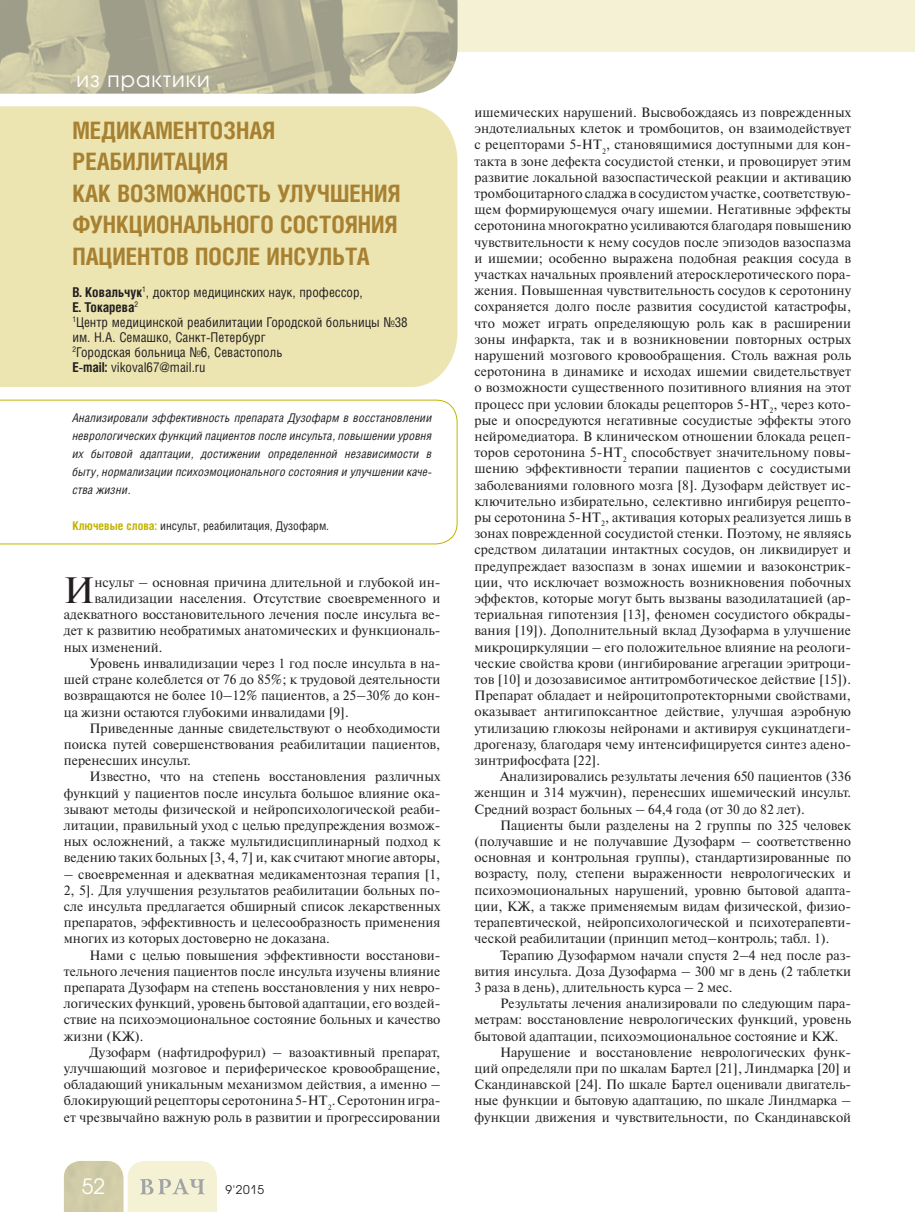
<style>
.page{position:relative;width:915px;height:1212px;background:#fff}
.page>*{position:absolute;margin:0;border:0;box-sizing:border-box;transform-origin:0 0}
.t1{font:36.6px "Newton C";color:#231f20}
.t2{font:700 24px/31.5px "Helios Cond";color:#a78131}
.t3{font:21px "Avant Garde Gothic C";letter-spacing:.05em;color:#fff}
.t4{font:13.5px/16.2px "Newton C";color:#231f20;text-align:justify}
.t5{font:13.5px/15px "Helios Cond";color:#231f20}
.t6{font:italic 12px/18px "Helios Cond";letter-spacing:.01em;color:#231f20;text-align:justify}
.t7{font:12px "Helios Cond";color:#231f20}
.t8{font:12px "Avant Garde Gothic C";color:#231f20}
.s1{font-weight:700}
.s2{font-weight:700;color:#c1b400}
</style>
<div class="page">
<div style="left:0;top:0;width:914px;height:51px;background:#f5f1d5"></div>
<svg style="left:64px;top:1161px;width:153px;height:51px;background:#e3e0c3"></svg>
<svg style="left:0;top:0;width:412px;height:94px;background:#bab79a"></svg>
<img style="left:412px;top:0;width:45px;height:94px">
<div style="left:0;top:106px;width:457px;height:281px;background:#ece5b2"></div>
<svg style="left:0;top:399px;width:457px;height:146px"></svg>
<h3 class="t3" style="left:77px;top:70px;width:135px">из практики</h3>
<h2 class="t2" style="left:72px;top:117px;width:330px">МЕДИКАМЕНТОЗНАЯ<br>РЕАБИЛИТАЦИЯ<br>КАК ВОЗМОЖНОСТЬ УЛУЧШЕНИЯ<br>ФУНКЦИОНАЛЬНОГО СОСТОЯНИЯ<br>ПАЦИЕНТОВ ПОСЛЕ ИНСУЛЬТА</h2>
<p class="t5" style="left:72px;top:286px;width:337px"><span class="s1">В. Ковальчук</span><sup>1</sup>, доктор медицинских наук, профессор,<br><span class="s1">Е. Токарева</span><sup>2<br>1</sup>Центр медицинской реабилитации Городской больницы №38 им. Н.А. Семашко, Санкт-Петербург<br><sup>2</sup>Городская больница №6, Севастополь<br><span class="s1">E-mail:</span> vikoval67@mail.ru</p>
<p class="t6" style="left:72px;top:410px;width:361px">Анализировали эффективность препарата Дузофарм в восстановлении неврологических функций пациентов после инсульта, повышении уровня их бытовой адаптации, достижении определенной независимости в быту, нормализации психоэмоционального состояния и улучшении каче&shy;ства жизни.</p>
<p class="t7" style="left:72px;top:521px;width:258px"><span class="s2">Ключевые слова:</span> инсульт, реабилитация, Дузофарм.</p>
<h1 class="t1" style="left:64px;top:577px;width:32px">И</h1>
<p class="t4" style="left:94px;top:575px;width:347px">нсульт – основная причина длительной и глубокой ин-</p>
<p class="t4" style="left:94px;top:592px;width:347px">валидизации населения. Отсутствие своевременного и</p>
<p class="t4" style="left:64px;top:608px;width:378px">адекватного восстановительного лечения после инсульта ве-</p>
<p class="t4" style="left:64px;top:624px;width:378px">дет к развитию необратимых анатомических и функциональ-</p>
<p class="t4" style="left:64px;top:640px;width:100px">ных изменений.</p>
<p class="t4" style="left:89px;top:656px;width:352px">Уровень инвалидизации через 1 год после инсульта в на-</p>
<p class="t4" style="left:64px;top:673px;width:378px">шей стране колеблется от 76 до 85%; к трудовой деятельности</p>
<p class="t4" style="left:64px;top:689px;width:378px">возвращаются не более 10–12% пациентов, а 25–30% до кон-</p>
<p class="t4" style="left:64px;top:705px;width:286px">ца жизни остаются глубокими инвалидами [9].</p>
<p class="t4" style="left:89px;top:721px;width:352px">Приведенные данные свидетельствуют о необходимости</p>
<p class="t4" style="left:64px;top:737px;width:378px">поиска путей совершенствования реабилитации пациентов,</p>
<p class="t4" style="left:64px;top:754px;width:128px">перенесших инсульт.</p>
<p class="t4" style="left:89px;top:770px;width:352px">Известно, что на степень восстановления различных</p>
<p class="t4" style="left:64px;top:786px;width:378px">функций у пациентов после инсульта большое влияние ока-</p>
<p class="t4" style="left:64px;top:802px;width:378px">зывают методы физической и нейропсихологической реаби-</p>
<p class="t4" style="left:64px;top:818px;width:378px">литации, правильный уход с целью предупреждения возмож-</p>
<p class="t4" style="left:64px;top:835px;width:378px">ных осложнений, а также мультидисциплинарный подход к</p>
<p class="t4" style="left:64px;top:851px;width:378px">ведению таких больных [3, 4, 7] и, как считают многие авторы,</p>
<p class="t4" style="left:64px;top:867px;width:378px">– своевременная и адекватная медикаментозная терапия [1, 2, 5]. Для улучшения результатов реабилитации больных по&shy;сле инсульта предлагается обширный список лекарственных препаратов, эффективность и целесообразность применения многих из которых достоверно не доказана.</p>
<p class="t4" style="left:64px;top:948px;width:378px;text-indent:26px">Нами с целью повышения эффективности восстанови&shy;тельного лечения пациентов после инсульта изучены влияние препарата Дузофарм на степень восстановления у них невро&shy;логических функций, уровень бытовой адаптации, его воздей&shy;ствие на психоэмоциональное состояние больных и качество жизни (КЖ).</p>
<p class="t4" style="left:64px;top:1045px;width:378px;text-indent:26px">Дузофарм (нафтидрофурил) – вазоактивный препарат, улучшающий мозговое и периферическое кровообращение, обладающий уникальным механизмом действия, а именно – блокирующий рецепторы серотонина 5-НТ<sub>2</sub>. Серотонин игра&shy;ет чрезвычайно важную роль в развитии и прогрессировании</p>
<h3 class="t3" style="left:82px;top:1177px;width:25px">52</h3>
<p class="t8" style="left:225px;top:1184px;width:40px">9'2015</p>
<p class="t4" style="left:474px;top:106px;width:378px">ишемических нарушений. Высвобождаясь из поврежденных эндотелиальных клеток и тромбоцитов, он взаимодействует с рецепторами 5-НТ<sub>2</sub>, становящимися доступными для кон&shy;такта в зоне дефекта сосудистой стенки, и провоцирует этим развитие локальной вазоспастической реакции и активацию тромбоцитарного сладжа в сосудистом участке, соответствую&shy;щем формирующемуся очагу ишемии. Негативные эффекты серотонина многократно усиливаются благодаря повышению чувствительности к нему сосудов после эпизодов вазоспазма и ишемии; особенно выражена подобная реакция сосуда в участках начальных проявлений атеросклеротического пора&shy;жения. Повышенная чувствительность сосудов к серотонину сохраняется долго после развития сосудистой катастрофы, что может играть определяющую роль как в расширении зоны инфаркта, так и в возникновении повторных острых нарушений мозгового кровообращения. Столь важная роль серотонина в динамике и исходах ишемии свидетельствует о возможности существенного позитивного влияния на этот процесс при условии блокады рецепторов 5-НТ<sub>2</sub>, через кото&shy;рые и опосредуются негативные сосудистые эффекты этого нейромедиатора. В клиническом отношении блокада рецеп&shy;торов серотонина 5-НТ<sub>2</sub> способствует значительному повы&shy;шению эффективности терапии пациентов с сосудистыми заболеваниями головного мозга [8]. Дузофарм действует ис&shy;ключительно избирательно, селективно ингибируя рецепто&shy;ры серотонина 5-НТ<sub>2</sub>, активация которых реализуется лишь в зонах поврежденной сосудистой стенки. Поэтому, не являясь средством дилатации интактных сосудов, он ликвидирует и предупреждает вазоспазм в зонах ишемии и вазоконстрик&shy;ции, что исключает возможность возникновения побочных эффектов, которые могут быть вызваны вазодилатацией (ар&shy;териальная гипотензия [13], феномен сосудистого обкрады&shy;вания [19]). Дополнительный вклад Дузофарма в улучшение микроциркуляции – его положительное влияние на реологи&shy;ческие свойства крови (ингибирование агрегации эритроци&shy;тов [10] и дозозависимое антитромботическое действие [15]).<br>Препарат обладает и нейроцитопротекторными свойствами, оказывает антигипоксантное действие, улучшая аэробную утилизацию глюкозы нейронами и активируя сукцинатдеги&shy;дрогеназу, благодаря чему интенсифицируется синтез адено&shy;зинтрифосфата [22].</p>
<p class="t4" style="left:474px;top:770px;width:378px;text-indent:26px">Анализировались результаты лечения 650 пациентов (336 женщин и 314 мужчин), перенесших ишемический инсульт.<br>Средний возраст больных – 64,4 года (от 30 до 82 лет).</p>
<p class="t4" style="left:474px;top:818px;width:378px;text-indent:26px">Пациенты были разделены на 2 группы по 325 человек (получавшие и не получавшие Дузофарм – соответственно основная и контрольная группы), стандартизированные по возрасту, полу, степени выраженности неврологических и психоэмоциональных нарушений, уровню бытовой адапта&shy;ции, КЖ, а также применяемым видам физической, физио&shy;терапевтической, нейропсихологической и психотерапевти&shy;ческой реабилитации (принцип метод–контроль; табл. 1).</p>
<p class="t4" style="left:474px;top:948px;width:378px;text-indent:26px">Терапию Дузофармом начали спустя 2–4 нед после раз&shy;вития инсульта. Доза Дузофарма – 300 мг в день (2 таблетки 3 раза в день), длительность курса – 2 мес.</p>
<p class="t4" style="left:500px;top:997px;width:352px">Результаты лечения анализировали по следующим пара-</p>
<p class="t4" style="left:474px;top:1013px;width:378px">метрам: восстановление неврологических функций, уровень</p>
<p class="t4" style="left:474px;top:1029px;width:365px">бытовой адаптации, психоэмоциональное состояние и КЖ.</p>
<p class="t4" style="left:500px;top:1045px;width:352px">Нарушение и восстановление неврологических функ-</p>
<p class="t4" style="left:474px;top:1061px;width:378px">ций определяли при по шкалам Бартел [21], Линдмарка [20] и</p>
<p class="t4" style="left:474px;top:1078px;width:378px">Скандинавской [24]. По шкале Бартел оценивали двигатель-</p>
<p class="t4" style="left:474px;top:1094px;width:378px">ные функции и бытовую адаптацию, по шкале Линдмарка –</p>
<p class="t4" style="left:474px;top:1110px;width:378px">функции движения и чувствительности, по Скандинавской</p>
</div>
